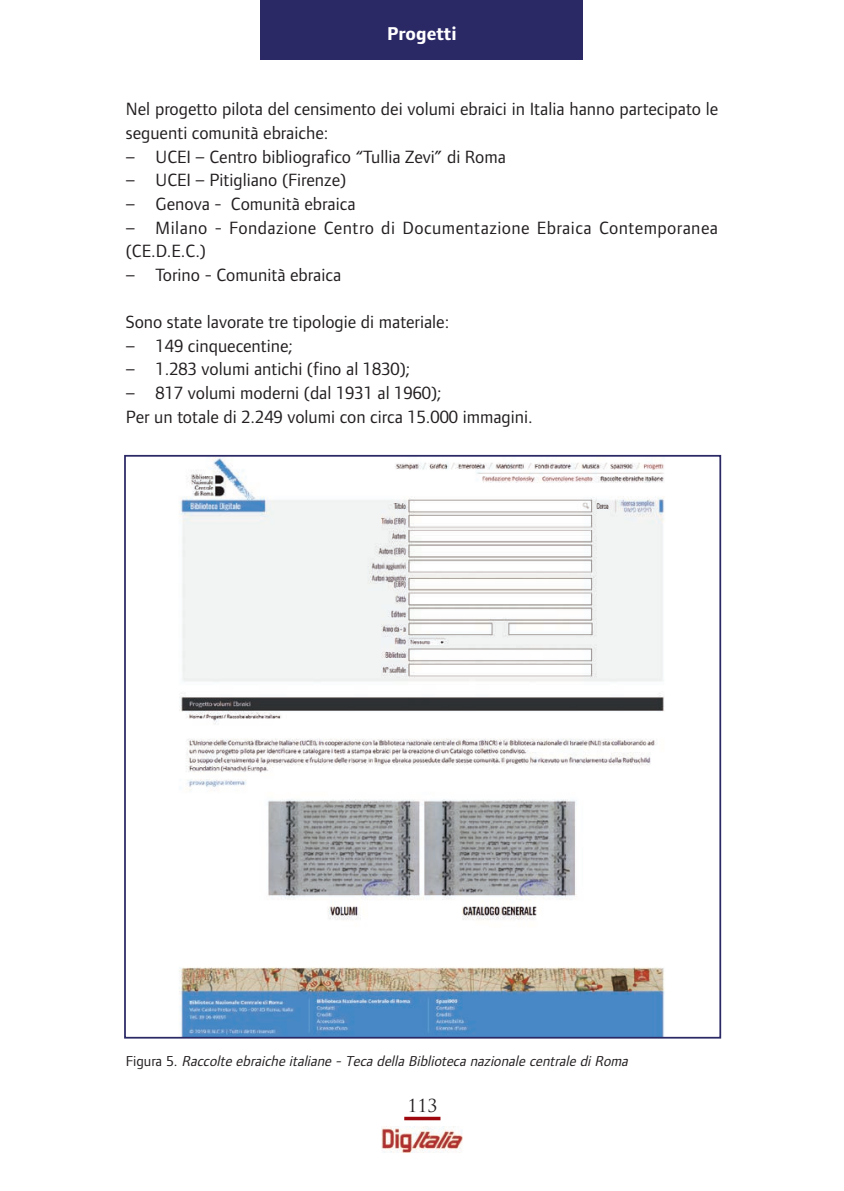
<style>
.page{position:relative;width:844px;height:1191px;background:#fff}
.page>*{position:absolute;margin:0;border:0;box-sizing:border-box;transform-origin:0 0}
.t1{font:700 19.25px "Foundry Form Sans";color:#fff}
.t2{font:18.38px/23.6px "Foundry Form Sans";color:#231f20}
.t3{font:18.38px/23.6px "Foundry Form Sans";letter-spacing:.025em;color:#231f20}
.t4{font:17.5px "Trajan Pro";color:#231f20}
.t5{font:italic 14.88px "Foundry Form Sans";color:#231f20}
.s1{font-style:normal}
</style>
<div class="page">
<img style="left:179px;top:458px;width:486px;height:577px">
<div style="left:124px;top:455px;width:597px;height:583px;border:2px solid #2b2866"></div>
<img style="left:381px;top:1126px;width:82px;height:26px">
<div style="left:260px;top:0;width:323px;height:60px;background:#2b2866"></div>
<svg style="left:404px;top:1116px;width:36px;height:4px"></svg>
<p class="t1" style="left:387px;top:23px;width:71px">Progetti</p>
<p class="t2" style="left:126px;top:97px;width:593px">Nel progetto pilota del censimento dei volumi ebraici in Italia hanno partecipato le seguenti comunità ebraiche:</p>
<p class="t2" style="left:126px;top:145px;width:381px">– UCEI – Centro bibliografico “Tullia Zevi” di Roma</p>
<p class="t2" style="left:126px;top:168px;width:222px">– UCEI – Pitigliano (Firenze)</p>
<p class="t2" style="left:126px;top:192px;width:231px">– Genova - Comunità ebraica</p>
<p class="t3" style="left:126px;top:215px;width:593px">– Milano - Fondazione Centro di Documentazione Ebraica Contemporanea (CE.D.E.C.)</p>
<p class="t2" style="left:126px;top:263px;width:217px">– Torino - Comunità ebraica</p>
<p class="t2" style="left:126px;top:310px;width:325px">Sono state lavorate tre tipologie di materiale:</p>
<p class="t2" style="left:126px;top:334px;width:169px">– 149 cinquecentine;</p>
<p class="t2" style="left:126px;top:357px;width:286px">– 1.283 volumi antichi (fino al 1830);</p>
<p class="t2" style="left:126px;top:381px;width:408px">– 817 volumi moderni (dal 1931 al 1960);<br>Per un totale di 2.249 volumi con circa 15.000 immagini.</p>
<p class="t5" style="left:126px;top:1052px;width:507px"><span class="s1">F i g u r a 5 .</span> Raccolte ebraiche italiane -Teca della Biblioteca nazionale centrale diRoma</p>
<p class="t4" style="left:407px;top:1095px;width:31px">113</p>
</div>
